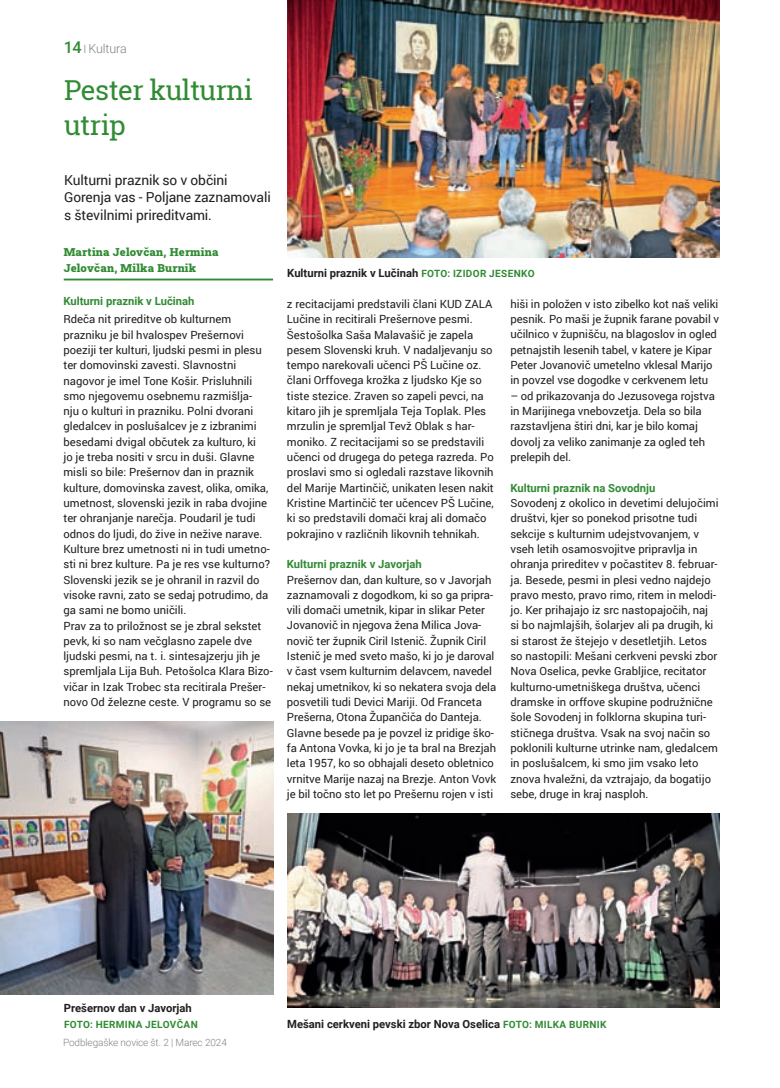
<style>
.page{position:relative;width:780px;height:1088px;background:#fff}
.page>*{position:absolute;margin:0;border:0;box-sizing:border-box;transform-origin:0 0}
.t1{font:27.5px/35px "Roboto Slab";letter-spacing:-.02em;color:#318b34}
.t2{font:13.75px/17.5px "Roboto";letter-spacing:-.01em;color:#231f20}
.t3{font:300 12.5px "Roboto";letter-spacing:-.01em;color:#808285}
.t4{font:11.25px/15.2px "Roboto";color:#231f20}
.t5{font:700 11.25px "Roboto";color:#231f20}
.t6{font:700 11.25px "Roboto";color:#318b34}
.t7{font:900 11.25px/15.2px "Roboto Slab";letter-spacing:.02em;color:#318b34}
.t8{font:300 10px "Roboto";letter-spacing:-.01em;color:#808285}
.t9{font:700 10px "Roboto";letter-spacing:.035em;color:#318b34}
.s1{font-weight:500;font-size:16.25px;color:#318b34}
.s2{font-size:11.25px}
.s3{font-size:10px;color:#318b34}
</style>
<div class="page">
<hr style="left:64px;top:279px;width:209px;height:1px;background:#318b34">
<img style="left:287px;top:0;width:432px;height:258px">
<img style="left:0;top:721px;width:273px;height:273px">
<img style="left:287px;top:813px;width:432px;height:195px">
<p class="t3" style="left:64px;top:40px;width:64px"><span class="s1">14</span> <span class="s2">I</span> Kultura</p>
<h1 class="t1" style="left:64px;top:72px;width:190px">Pester kulturni utrip</h1>
<p class="t2" style="left:64px;top:170px;width:208px">Kulturni praznik so v občini<br>Gorenja vas - Poljane zaznamovali s številnimi prireditvami.</p>
<p class="t7" style="left:64px;top:244px;width:156px">Martina Jelovčan, Hermina<br>Jelovčan, Milka Burnik</p>
<p class="t6" style="left:63px;top:293px;width:132px">Kulturni praznik v Lučinah</p>
<p class="t4" style="left:63px;top:311px;width:211px">Rdeča nit prireditve ob kulturnem prazniku je bil hvalospev Prešernovi poeziji ter kulturi, ljudski pesmi in plesu ter domovinski zavesti. Slavnostni nagovor je imel Tone Košir. Prisluhnili smo njegovemu osebnemu razmišlja-<br>nju o kulturi in prazniku. Polni dvorani gledalcev in poslušalcev je z izbranimi besedami dvigal občutek za kulturo, ki<br>jo je treba nositi v srcu in duši. Glavne misli so bile: Prešernov dan in praznik kulture, domovinska zavest, olika, omika, umetnost, slovenski jezik in raba dvojine ter ohranjanje narečja. Poudaril je tudi odnos do ljudi, do žive in nežive narave.<br>Kulture brez umetnosti ni in tudi umetno&shy;sti ni brez kulture. Pa je res vse kulturno?<br>Slovenski jezik se je ohranil in razvil do visoke ravni, zato se sedaj potrudimo, da ga sami ne bomo uničili.<br>Prav za to priložnost se je zbral sekstet pevk, ki so nam večglasno zapele dve ljudski pesmi, na t. i. sintesajzerju jih je spremljala Lija Buh. Petošolca Klara Bizo&shy;vičar in Izak Trobec sta recitirala Prešer&shy;novo Od železne ceste. V programu so se</p>
<p class="t5" style="left:287px;top:265px;width:249px">Kulturni praznik v Lučinah <span class="s3">FOTO: IZIDOR JESENKO</span></p>
<p class="t4" style="left:287px;top:296px;width:208px">z recitacijami predstavili člani KUD ZALA Lučine in recitirali Prešernove pesmi.<br>Šestošolka Saša Malavašič je zapela pesem Slovenski kruh. V nadaljevanju so tempo narekovali učenci PŠ Lučine oz. člani Orffovega krožka z ljudsko Kje so tiste stezice. Zraven so zapeli pevci, na kitaro jih je spremljala Teja Toplak. Ples mrzulin je spremljal Tevž Oblak s har&shy;moniko. Z recitacijami so se predstavili učenci od drugega do petega razreda. Po proslavi smo si ogledali razstave likovnih del Marije Martinčič, unikaten lesen nakit Kristine Martinčič ter učencev PŠ Lučine, ki so predstavili domači kraj ali domačo pokrajino v različnih likovnih tehnikah.</p>
<p class="t6" style="left:287px;top:556px;width:136px">Kulturni praznik v Javorjah</p>
<p class="t4" style="left:287px;top:571px;width:211px">Prešernov dan, dan kulture, so v Javorjah zaznamovali z dogodkom, ki so ga pripra&shy;vili domači umetnik, kipar in slikar Peter Jovanovič in njegova žena Milica Jova&shy;novič ter župnik Ciril Istenič. Župnik Ciril Istenič je med sveto mašo, ki jo je daroval v čast vsem kulturnim delavcem, navedel nekaj umetnikov, ki so nekatera svoja dela posvetili tudi Devici Mariji. Od Franceta Prešerna, Otona Župančiča do Danteja.<br>Glavne besede pa je povzel iz pridige ško&shy;fa Antona Vovka, ki jo je ta bral na Brezjah leta 1957, ko so obhajali deseto obletnico vrnitve Marije nazaj na Brezje. Anton Vovk je bil točno sto let po Prešernu rojen v isti</p>
<p class="t4" style="left:510px;top:296px;width:210px">hiši in položen v isto zibelko kot naš veliki pesnik. Po maši je župnik farane povabil v učilnico v župnišču, na blagoslov in ogled petnajstih lesenih tabel, v katere je Kipar Peter Jovanovič umetelno vklesal Marijo in povzel vse dogodke v cerkvenem letu</p>
<p class="t4" style="left:510px;top:388px;width:206px">– od prikazovanja do Jezusovega rojstva in Marijinega vnebovzetja. Dela so bila razstavljena štiri dni, kar je bilo komaj dovolj za veliko zanimanje za ogled teh prelepih del.</p>
<p class="t6" style="left:510px;top:480px;width:146px">Kulturni praznik na Sovodnju</p>
<p class="t4" style="left:510px;top:495px;width:209px">Sovodenj z okolico in devetimi delujočimi društvi, kjer so ponekod prisotne tudi sekcije s kulturnim udejstvovanjem, v vseh letih osamosvojitve pripravlja in ohranja prireditev v počastitev 8. februar&shy;ja. Besede, pesmi in plesi vedno najdejo pravo mesto, pravo rimo, ritem in melodi&shy;jo. Ker prihajajo iz src nastopajočih, naj si bo najmlajših, šolarjev ali pa drugih, ki si starost že štejejo v desetletjih. Letos so nastopili: Mešani cerkveni pevski zbor Nova Oselica, pevke Grabljice, recitator kulturno-umetniškega društva, učenci dramske in orffove skupine podružnične šole Sovodenj in folklorna skupina turi&shy;stičnega društva. Vsak na svoj način so poklonili kulturne utrinke nam, gledalcem in poslušalcem, ki smo jim vsako leto znova hvaležni, da vztrajajo, da bogatijo sebe, druge in kraj nasploh.</p>
<p class="t5" style="left:64px;top:1000px;width:129px">Prešernov dan v Javorjah</p>
<p class="t9" style="left:64px;top:1017px;width:135px">FOTO: HERMINA JELOVČAN</p>
<p class="t8" style="left:63px;top:1035px;width:165px">Podblegaške novice št. 2 | Marec 2024</p>
<p class="t5" style="left:287px;top:1016px;width:321px">Mešani cerkveni pevski zbor Nova Oselica <span class="s3">FOTO: MILKA BURNIK</span></p>
</div>
